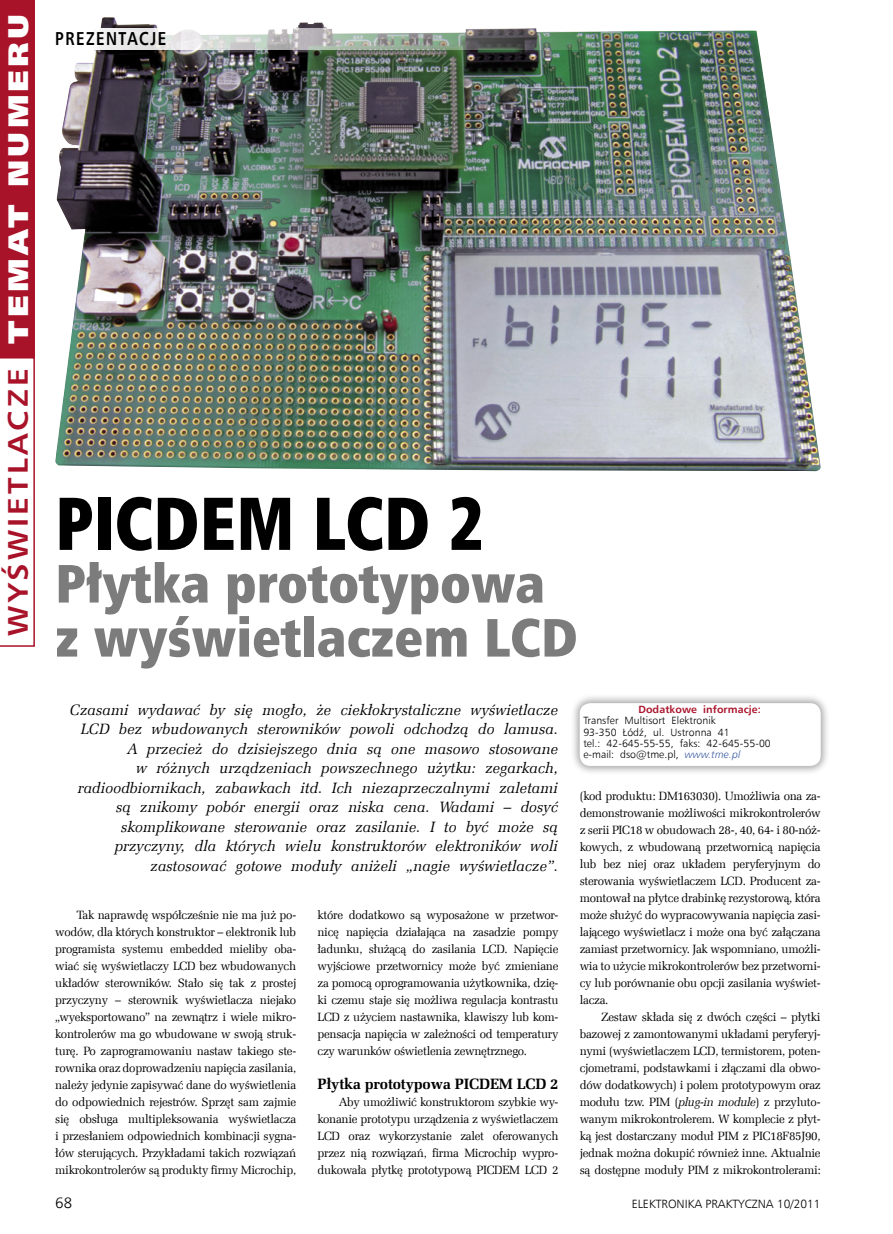
<style>
.page{position:relative;width:893px;height:1234px;background:#fff}
.page>*{position:absolute;margin:0;border:0;box-sizing:border-box;transform-origin:0 0}
._9_Tytul{font:75px "Humnst 777 X Blk Cn EU";color:#000;scale:.9 1}
._0_Podtytul{font:54px/54px "Humnst 777 X Blk Cn EU";color:#7c7c7c}
._4_Podpis{font:700 28.5px "Humnst 777 EU";letter-spacing:.1em;color:#a9132a;scale:1.1 1}
._4_Podpis-2{font:28.5px "Humnst 777 X Blk EU";letter-spacing:.1em;color:#fff;scale:1.1 1}
.t1{font:700 18.75px "Humnst 777 EU";letter-spacing:.1em;color:#000;scale:.8 1}
._2_Lead{font:italic 15px/19.5px "Zapf Ellipt EU";letter-spacing:.005em;color:#000;text-align:right}
._3_Srodtytul{font:700 15px "Zapf Ellipt EU";letter-spacing:-.01em;color:#000}
.t2{font:15px "Humnst 777 Lt EU";color:#000}
._1_Body{font:12px/17px "Zapf Ellipt EU";letter-spacing:-.025em;color:#000;text-align:justify}
.t3{font:12px "Humnst 777 Lt EU";color:#000}
.tabela{font:10.5px "Humnst 777 Lt EU";letter-spacing:.005em;color:#000}
.tabela-2{font:700 10.5px "Humnst 777 EU";letter-spacing:.005em;color:#a9132a}
.s1{font-style:italic;color:#3c5ba3}
.s2{font-style:italic}
</style>
<div class="page">
<div style="left:0;top:0;width:35px;height:357px;background:#a9132a"></div>
<svg style="left:0;top:357px;width:35px;height:289px"></svg>
<img style="left:55px;top:17px;width:766px;height:454px">
<img style="left:55px;top:28px;width:574px;height:21px">
<div style="left:569px;top:692px;width:260px;height:82px;background:#000;opacity:.35"></div>
<div style="left:580px;top:703px;width:241px;height:62px;background:#fff;border-radius:11px"></div>
<p class="_4_Podpis-2" style="left:0;top:343px;width:301px;rotate:-90deg">TEMAT NUMERU</p>
<p class="_4_Podpis" style="left:0;top:635px;width:244px;rotate:-90deg">WYŚWIETLACZE</p>
<p class="t1" style="left:55px;top:27px;width:140px">PREZENTACJE</p>
<p class="_9_Tytul" style="left:55px;top:475px;width:479px">PICDEM LCD 2</p>
<p class="_0_Podtytul" style="left:55px;top:557px;width:524px">Płytka prototypowa z wyświetlaczem LCD</p>
<p class="_2_Lead" style="left:70px;top:700px;width:490px">Czasami wydawać by się mogło, że ciekłokrystaliczne wyświetlacze LCD bez wbudowanych sterowników powoli odchodzą do lamusa.<br>A przecież do dzisiejszego dnia są one masowo stosowane<br>w różnych urządzeniach powszechnego użytku: zegarkach, radioodbiornikach, zabawkach itd. Ich niezaprzeczalnymi zaletami są znikomy pobór energii oraz niska cena. Wadami – dosyć skomplikowane sterowanie oraz zasilanie. I to być może są przyczyny, dla których wielu konstruktorów elektroników woli zastosować gotowe moduły aniżeli „nagie wyświetlacze”.</p>
<p class="_1_Body" style="left:317px;top:906px;width:242px">które dodatkowo są wyposażone w przetwor&shy;nicę napięcia działająca na zasadzie pompy ładunku, służącą do zasilania LCD. Napięcie wyjściowe przetwornicy może być zmieniane za pomocą oprogramowania użytkownika, dzię&shy;ki czemu staje się możliwa regulacja kontrastu LCD z użyciem nastawnika, klawiszy lub kom&shy;pensacja napięcia w zależności od temperatury czy warunków oświetlenia zewnętrznego.</p>
<p class="_3_Srodtytul" style="left:317px;top:1074px;width:242px">Płytka prototypowa PICDEM LCD 2</p>
<p class="_1_Body" style="left:317px;top:1093px;width:242px;text-indent:21px">Aby umożliwić konstruktorom szybkie wy&shy;konanie prototypu urządzenia z wyświetlaczem LCD oraz wykorzystanie zalet oferowanych przez nią rozwiązań, firma Microchip wypro&shy;dukowała płytkę prototypową PICDEM LCD 2</p>
<p class="tabela-2" style="left:638px;top:702px;width:124px">Dodatkowe informacje:</p>
<p class="tabela" style="left:583px;top:714px;width:134px">Transfer Multisort Elektronik</p>
<p class="tabela" style="left:583px;top:725px;width:148px">93-350 Łódź, ul. Ustronna 41</p>
<p class="tabela" style="left:583px;top:736px;width:189px">tel.: 42-645-55-55, faks: 42-645-55-00</p>
<p class="tabela" style="left:583px;top:748px;width:159px">e-mail: dso@tme.pl, <span class="s1">www.tme.pl</span></p>
<p class="_1_Body" style="left:580px;top:787px;width:242px">(kod produktu: DM163030). Umożliwia ona za&shy;demonstrowanie możliwości mikrokontrolerów z serii PIC18 w obudowach 28-, 40, 64- i 80-nóż&shy;kowych, z wbudowaną przetwornicą napięcia lub bez niej oraz układem peryferyjnym do sterowania wyświetlaczem LCD. Producent za&shy;montował na płytce drabinkę rezystorową, która może służyć do wypracowywania napięcia zasi&shy;lającego wyświetlacz i może ona być załączana zamiast przetwornicy. Jak wspomniano, umożli&shy;wia to użycie mikrokontrolerów bez przetworni&shy;cy lub porównanie obu opcji zasilania wyświet&shy;lacza.</p>
<p class="_1_Body" style="left:580px;top:1008px;width:242px;text-indent:21px">Zestaw składa się z dwóch części – płytki bazowej z zamontowanymi układami peryferyj&shy;nymi (wyświetlaczem LCD, termistorem, poten&shy;cjometrami, podstawkami i złączami dla obwo&shy;dów dodatkowych) i polem prototypowym oraz modułu tzw. PIM (<span class="s2">plug-in module</span>) z przyluto&shy;wanym mikrokontrolerem. W komplecie z płyt&shy;ką jest dostarczany moduł PIM z PIC18F85J90, jednak można dokupić również inne. Aktualnie są dostępne moduły PIM z mikrokontrolerami:</p>
<p class="_1_Body" style="left:55px;top:906px;width:242px;text-indent:21px">Tak naprawdę współcześnie nie ma już po&shy;wodów, dla których konstruktor – elektronik lub programista systemu embedded mieliby oba&shy;wiać się wyświetlaczy LCD bez wbudowanych układów sterowników. Stało się tak z prostej przyczyny – sterownik wyświetlacza niejako „wyeksportowano” na zewnątrz i wiele mikro&shy;kontrolerów ma go wbudowane w swoją struk&shy;turę. Po zaprogramowaniu nastaw takiego ste&shy;rownika oraz doprowadzeniu napięcia zasilania, należy jedynie zapisywać dane do wyświetlenia do odpowiednich rejestrów. Sprzęt sam zajmie się obsługa multipleksowania wyświetlacza i przesłaniem odpowiednich kombinacji sygna&shy;łów sterujących. Przykładami takich rozwiązań mikrokontrolerów są produkty firmy Microchip,</p>
<p class="t2" style="left:55px;top:1193px;width:18px">68</p>
<p class="t3" style="left:632px;top:1196px;width:191px">ELEKTRONIKA PRAKTYCZNA 10/2011</p>
</div>
